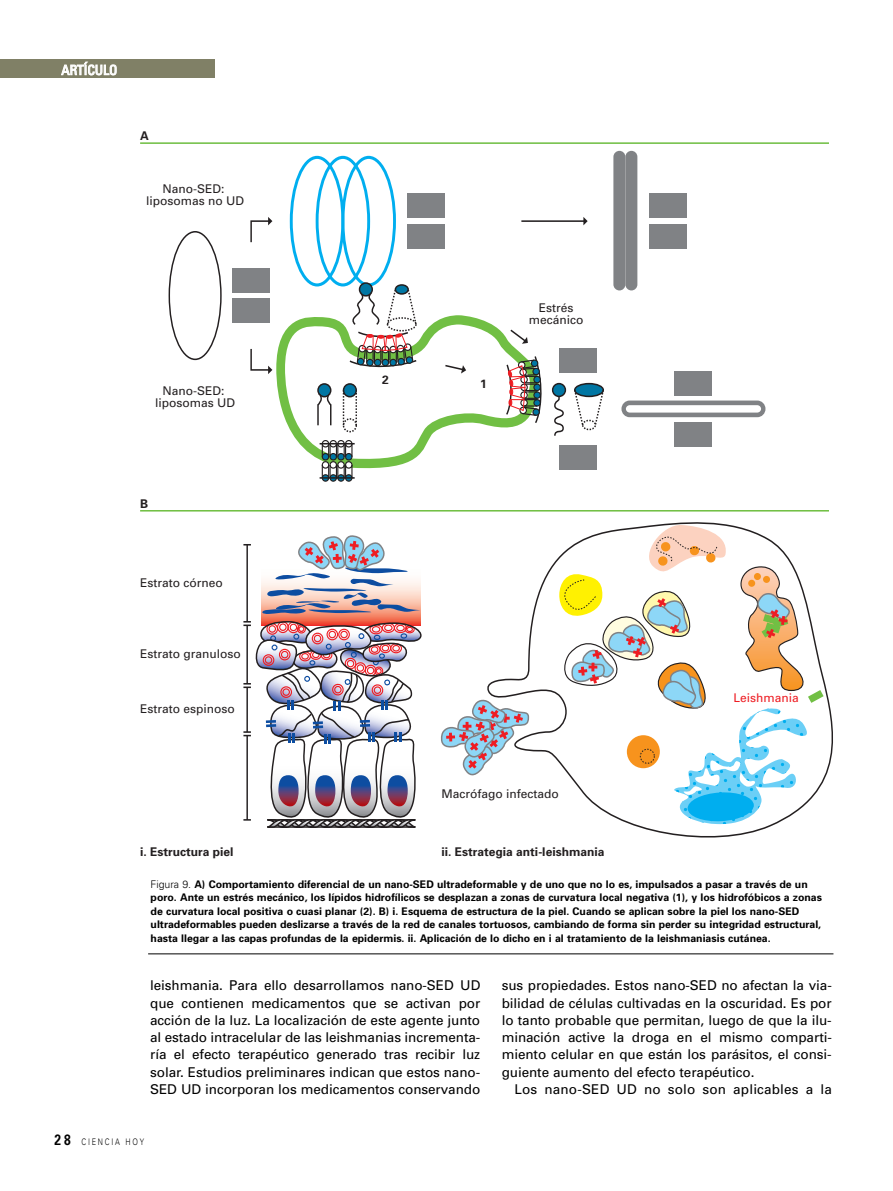
<style>
.page{position:relative;width:893px;height:1191px;background:#fff}
.page>*{position:absolute;margin:0;border:0;box-sizing:border-box;transform-origin:0 0}
.t1{font:13.5px/17.2px "Univers";letter-spacing:-.005em;color:#000;text-align:justify}
.t2{font:13.5px "Univers";letter-spacing:.015em;color:#000}
.t3{font:condensed 13.5px "Univers";letter-spacing:-.005em;color:#fff}
.t4{font:12px/12px "Univers";color:#231f20;text-align:center}
.t5{font:700 12px "Univers";color:#231f20}
.t6{font:12px "Univers";color:#ee1d23}
.t7{font:700 10.5px/13.5px "Univers";color:#000}
.t8{font:300 9px "Univers";letter-spacing:.24em;color:#000;scale:.8 1}
.s1{font-weight:300}
.s2{font-weight:700;font-size:15px}
</style>
<div class="page">
<div style="left:0;top:59px;width:215px;height:19px;background:#808066"></div>
<div style="left:262px;top:558px;width:158px;height:68px;background:linear-gradient(to right,#f48061,#f48061)"></div>
<svg style="left:487px;top:522px;width:346px;height:316px"></svg>
<div style="left:169px;top:231px;width:53px;height:129px;border:1px solid #231f20;border-radius:50%"></div>
<div style="left:290px;top:156px;width:54px;height:130px;border:3px solid #00aeef;border-radius:50%"></div>
<div style="left:316px;top:156px;width:54px;height:130px;border:3px solid #00aeef;border-radius:50%"></div>
<div style="left:341px;top:156px;width:55px;height:130px;border:3px solid #00aeef;border-radius:50%"></div>
<svg style="left:250px;top:217px;width:22px;height:26px"></svg>
<svg style="left:583px;top:217px;width:5px;height:8px"></svg>
<hr style="left:521px;top:220px;width:65px;height:2px;background:#231f20">
<div style="left:232px;top:268px;width:38px;height:25px;background:#808285"></div>
<div style="left:232px;top:298px;width:38px;height:25px;background:#808285"></div>
<div style="left:407px;top:193px;width:38px;height:25px;background:#808285"></div>
<div style="left:407px;top:224px;width:38px;height:25px;background:#808285"></div>
<div style="left:649px;top:193px;width:38px;height:25px;background:#808285"></div>
<div style="left:649px;top:224px;width:38px;height:25px;background:#808285"></div>
<div style="left:559px;top:348px;width:38px;height:25px;background:#808285"></div>
<div style="left:559px;top:445px;width:38px;height:24px;background:#808285"></div>
<div style="left:675px;top:371px;width:37px;height:24px;background:#808285"></div>
<div style="left:675px;top:422px;width:37px;height:25px;background:#808285"></div>
<svg style="left:359px;top:283px;width:13px;height:13px"></svg>
<div style="left:359px;top:282px;width:14px;height:14px;border:1px solid #231f20;border-radius:50%"></div>
<div style="left:395px;top:284px;width:14px;height:11px;border:1px solid #231f20;border-radius:50%"></div>
<div style="left:322px;top:474px;width:7px;height:8px;border:1px solid #231f20;border-radius:50%"></div>
<div style="left:329px;top:474px;width:8px;height:8px;border:1px solid #231f20;border-radius:50%"></div>
<div style="left:337px;top:474px;width:8px;height:8px;border:1px solid #231f20;border-radius:50%"></div>
<div style="left:345px;top:474px;width:8px;height:8px;border:1px solid #231f20;border-radius:50%"></div>
<svg style="left:250px;top:287px;width:292px;height:194px"></svg>
<div style="left:582px;top:420px;width:14px;height:10px;border:1px dashed #231f20;border-radius:50%"></div>
<div style="left:575px;top:383px;width:28px;height:13px;background:#0076a3;border-radius:50%"></div>
<div style="left:574px;top:383px;width:30px;height:14px;border:1px solid #231f20;border-radius:50%"></div>
<svg style="left:594px;top:388px;width:10px;height:39px"></svg>
<svg style="left:574px;top:388px;width:10px;height:39px"></svg>
<svg style="left:553px;top:394px;width:12px;height:42px"></svg>
<div style="left:553px;top:383px;width:12px;height:13px;background:#0076a3;border-radius:50%"></div>
<div style="left:552px;top:383px;width:14px;height:14px;border:1px solid #231f20;border-radius:50%"></div>
<div style="left:621px;top:400px;width:144px;height:17px;border:4px solid #808285;border-radius:6px"></div>
<div style="left:625px;top:151px;width:12px;height:139px;background:#808285;border-radius:6px"></div>
<div style="left:613px;top:151px;width:12px;height:139px;background:#808285;border-radius:6px"></div>
<svg style="left:441px;top:698px;width:89px;height:79px"></svg>
<svg style="left:557px;top:524px;width:267px;height:301px"></svg>
<hr style="left:246px;top:545px;width:2px;height:77px;background:#231f20">
<svg style="left:261px;top:535px;width:160px;height:79px"></svg>
<svg style="left:243px;top:620px;width:179px;height:208px"></svg>
<hr style="left:140px;top:142px;width:689px;height:2px;background:#71bf44">
<hr style="left:140px;top:510px;width:689px;height:1px;background:#71bf44">
<hr style="left:148px;top:953px;width:685px;height:1px;background:#000">
<p class="t3" style="left:61px;top:65px;width:57px">ARTÍCULO</p>
<p class="t5" style="left:140px;top:131px;width:10px">A</p>
<p class="t4" style="left:149px;top:183px;width:96px">Nano-SED: iposomas no UD</p>
<p class="t4" style="left:158px;top:385px;width:78px">Nano-SED: iposomas UD</p>
<p class="t4" style="left:529px;top:302px;width:56px;text-align:left;text-indent:17px">strés mecánico</p>
<p class="t4" style="left:147px;top:578px;width:77px">strato córneo</p>
<p class="t4" style="left:147px;top:649px;width:95px">strato granuloso</p>
<p class="t4" style="left:147px;top:704px;width:89px">strato espinoso</p>
<p class="t4" style="left:442px;top:789px;width:119px">Macrófago infectado</p>
<p class="t6" style="left:740px;top:693px;width:60px">eishmania</p>
<p class="t5" style="left:143px;top:847px;width:92px">. Estructura piel</p>
<p class="t5" style="left:442px;top:847px;width:164px">ii. Estrategia anti-leishmania</p>
<p class="t7" style="left:151px;top:878px;width:673px"><span class="s1">Figura 9.</span> A) Comportamiento diferencial de un nano-SED ultradeformable y de uno que no lo es, impulsados a pasar a través de un poro. Ante un estrés mecánico, los lípidos hidrofílicos se desplazan a zonas de curvatura local negativa (1), y los hidrofóbicos a zonas de curvatura local positiva o cuasi planar (2). B) i. Esquema de estructura de la piel. Cuando se aplican sobre la piel los nano-SED ultradeformables pueden deslizarse a través de la red de canales tortuosos, cambiando de forma sin perder su integridad estructural, hasta llegar a las capas profundas de la epidermis. ii. Aplicación de lo dicho en i al tratamiento de la leishmaniasis cutánea.</p>
<p class="t1" style="left:150px;top:978px;width:332px">leishmania. Para ello desarrollamos nano-SED UD que contienen medicamentos que se activan por acción de la luz. La localización de este agente junto al estado intracelular de las leishmanias incrementa&shy;ría el efecto terapéutico generado tras recibir luz solar. Estudios preliminares indican que estos nano-SED UD incorporan los medicamentos conservando</p>
<p class="t1" style="left:502px;top:978px;width:332px">sus propiedades. Estos nano-SED no afectan la via&shy;bilidad de células cultivadas en la oscuridad. Es por lo tanto probable que permitan, luego de que la ilu&shy;minación active la droga en el mismo comparti&shy;miento celular en que están los parásitos, el consi&shy;guiente aumento del efecto terapéutico.</p>
<p class="t2" style="left:514px;top:1084px;width:319px">Los nano-SED UD no solo son aplicables a la</p>
<p class="t8" style="left:55px;top:1138px;width:113px"><span class="s2">28</span> CIENCIA HOY</p>
</div>
